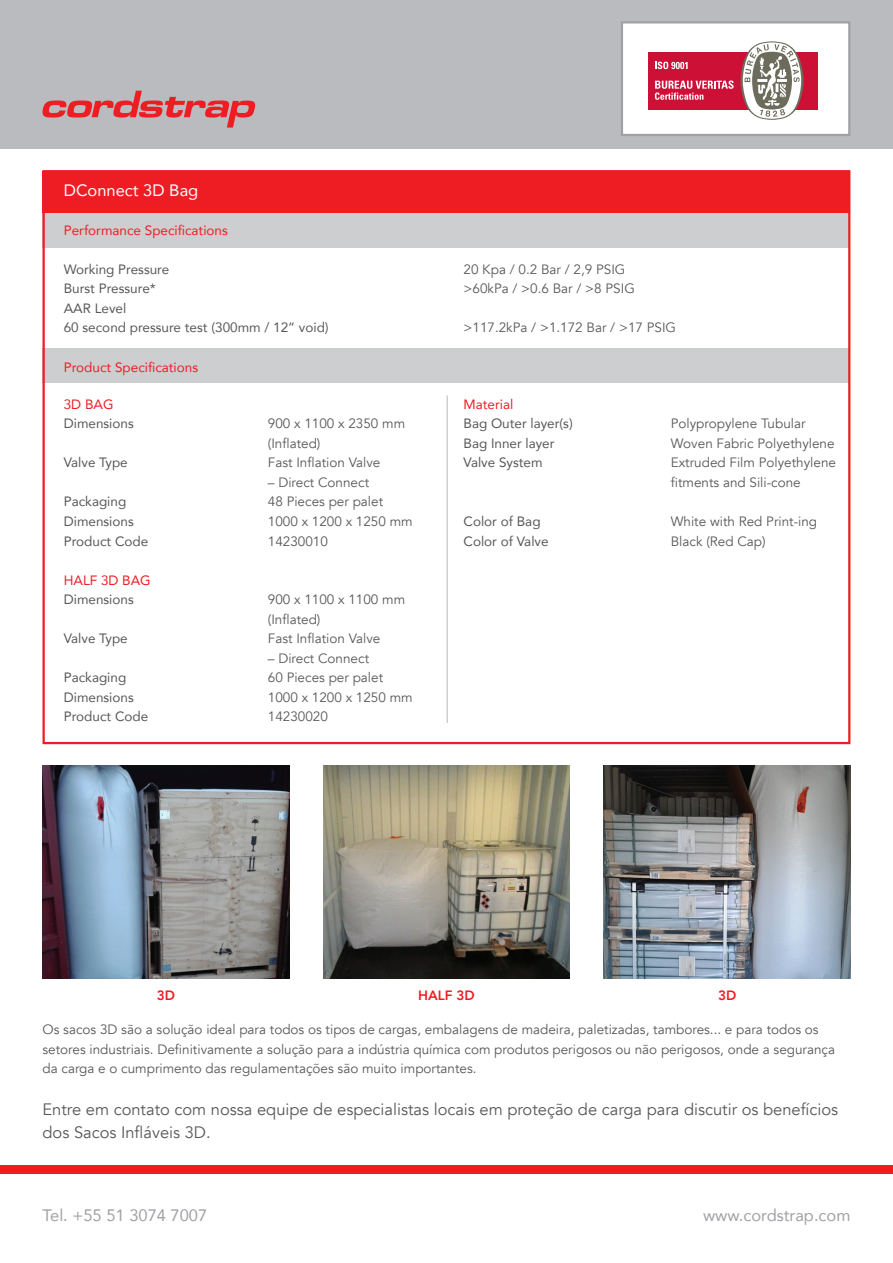
<style>
.page{position:relative;width:893px;height:1263px;background:#fff}
.page>*{position:absolute;margin:0;border:0;box-sizing:border-box;transform-origin:0 0}
.t1{font:16.5px/22.5px "Avenir";color:#57585a}
.t2{font:16.5px "Avenir";color:#a0a1a5}
.t3{font:16.5px "Avenir";color:#fff}
.t4{font:13.5px/19.5px "Avenir";color:#57585a}
.t5{font:13.5px "Avenir";color:#57585a}
.t6{font:13.5px "Avenir";color:#ee1d23}
.t7{font:800 13.5px "Avenir";color:#ee1d23}
</style>
<div class="page">
<div style="left:0;top:0;width:893px;height:149px;background:#babbbe"></div>
<div style="left:0;top:1165px;width:893px;height:9px;background:#ee1d23"></div>
<div style="left:43px;top:171px;width:807px;height:42px;background:#ee1d23"></div>
<div style="left:43px;top:213px;width:807px;height:34px;background:#cdced0"></div>
<div style="left:43px;top:349px;width:807px;height:34px;background:#cdced0"></div>
<div style="left:621px;top:21px;width:229px;height:115px;background:#fff;border:2px solid #a0a1a5"></div>
<div style="left:649px;top:52px;width:169px;height:58px;background:#cd1136"></div>
<svg style="left:655px;top:62px;width:33px;height:7px"></svg>
<svg style="left:655px;top:81px;width:79px;height:19px"></svg>
<svg style="left:740px;top:41px;width:64px;height:79px"></svg>
<hr style="left:446px;top:395px;width:2px;height:328px;background:#cdced0">
<svg style="left:42px;top:91px;width:214px;height:37px"></svg>
<img style="left:43px;top:765px;width:246px;height:213px">
<img style="left:323px;top:765px;width:247px;height:213px">
<img style="left:604px;top:765px;width:246px;height:213px">
<p class="t3" style="left:64px;top:177px;width:136px">DConnect 3D Bag</p>
<p class="t6" style="left:64px;top:219px;width:166px">Performance Specifications</p>
<p class="t5" style="left:64px;top:258px;width:107px">Working Pressure</p>
<p class="t5" style="left:64px;top:278px;width:94px">Burst Pressure*</p>
<p class="t5" style="left:64px;top:297px;width:64px">AAR Level</p>
<p class="t5" style="left:64px;top:317px;width:266px">60 second pressure test (300mm / 12” void)</p>
<p class="t6" style="left:64px;top:357px;width:136px">Product Specifications</p>
<p class="t6" style="left:64px;top:393px;width:51px">3D BAG</p>
<p class="t5" style="left:64px;top:413px;width:72px">Dimensions</p>
<p class="t5" style="left:64px;top:452px;width:66px">Valve Type</p>
<p class="t5" style="left:64px;top:491px;width:64px">Packaging</p>
<p class="t5" style="left:64px;top:510px;width:72px">Dimensions</p>
<p class="t5" style="left:64px;top:530px;width:86px">Product Code</p>
<p class="t6" style="left:64px;top:569px;width:89px">HALF 3D BAG</p>
<p class="t5" style="left:64px;top:588px;width:72px">Dimensions</p>
<p class="t5" style="left:64px;top:627px;width:66px">Valve Type</p>
<p class="t5" style="left:64px;top:666px;width:64px">Packaging</p>
<p class="t5" style="left:64px;top:686px;width:72px">Dimensions</p>
<p class="t5" style="left:64px;top:705px;width:86px">Product Code</p>
<p class="t4" style="left:268px;top:414px;width:139px">900 x 1100 x 2350 mm (Inflated)</p>
<p class="t4" style="left:268px;top:453px;width:114px">Fast Inflation Valve</p>
<p class="t4" style="left:268px;top:473px;width:103px">– Direct Connect</p>
<p class="t4" style="left:268px;top:492px;width:117px">48 Pieces per palet</p>
<p class="t4" style="left:268px;top:512px;width:146px">1000 x 1200 x 1250 mm</p>
<p class="t4" style="left:268px;top:531px;width:62px">14230010</p>
<p class="t4" style="left:268px;top:590px;width:139px">900 x 1100 x 1100 mm (Inflated)</p>
<p class="t4" style="left:268px;top:629px;width:114px">Fast Inflation Valve</p>
<p class="t4" style="left:268px;top:648px;width:103px">– Direct Connect</p>
<p class="t4" style="left:268px;top:668px;width:117px">60 Pieces per palet</p>
<p class="t4" style="left:268px;top:687px;width:146px">1000 x 1200 x 1250 mm</p>
<p class="t4" style="left:268px;top:707px;width:62px">14230020</p>
<p class="t4" style="left:463px;top:259px;width:163px">20 Kpa / 0.2 Bar / 2,9 PSIG</p>
<p class="t4" style="left:463px;top:279px;width:173px">&gt;60kPa / &gt;0.6 Bar / &gt;8 PSIG</p>
<p class="t4" style="left:463px;top:318px;width:214px">&gt;117.2kPa / &gt;1.172 Bar / &gt;17 PSIG</p>
<p class="t6" style="left:463px;top:393px;width:51px">Material</p>
<p class="t5" style="left:463px;top:413px;width:111px">Bag Outer layer(s)</p>
<p class="t5" style="left:463px;top:432px;width:93px">Bag Inner layer</p>
<p class="t5" style="left:463px;top:452px;width:81px">Valve System</p>
<p class="t5" style="left:463px;top:510px;width:79px">Color of Bag</p>
<p class="t5" style="left:463px;top:530px;width:87px">Color of Valve</p>
<p class="t4" style="left:671px;top:414px;width:167px">Polypropylene Tubular<br>Woven Fabric Polyethylene<br>Extruded Film Polyethylene fitments and Sili-cone</p>
<p class="t4" style="left:671px;top:512px;width:148px">White with Red Print-ing<br>Black (Red Cap)</p>
<p class="t7" style="left:157px;top:985px;width:20px">3D</p>
<p class="t7" style="left:418px;top:985px;width:58px">HALF 3D</p>
<p class="t7" style="left:718px;top:985px;width:20px">3D</p>
<p class="t4" style="left:43px;top:1020px;width:794px">Os sacos 3D são a solução ideal para todos os tipos de cargas, embalagens de madeira, paletizadas, tambores... e para todos os setores industriais. Definitivamente a solução para a indústria química com produtos perigosos ou não perigosos, onde a segurança da carga e o cumprimento das regulamentações são muito importantes.</p>
<p class="t1" style="left:43px;top:1098px;width:797px">Entre em contato com nossa equipe de especialistas locais em proteção de carga para discutir os benefícios dos Sacos Infláveis 3D.</p>
<p class="t2" style="left:43px;top:1201px;width:166px">Tel. +55 51 3074 7007</p>
<p class="t2" style="left:703px;top:1201px;width:149px">www.cordstrap.com</p>
</div>
